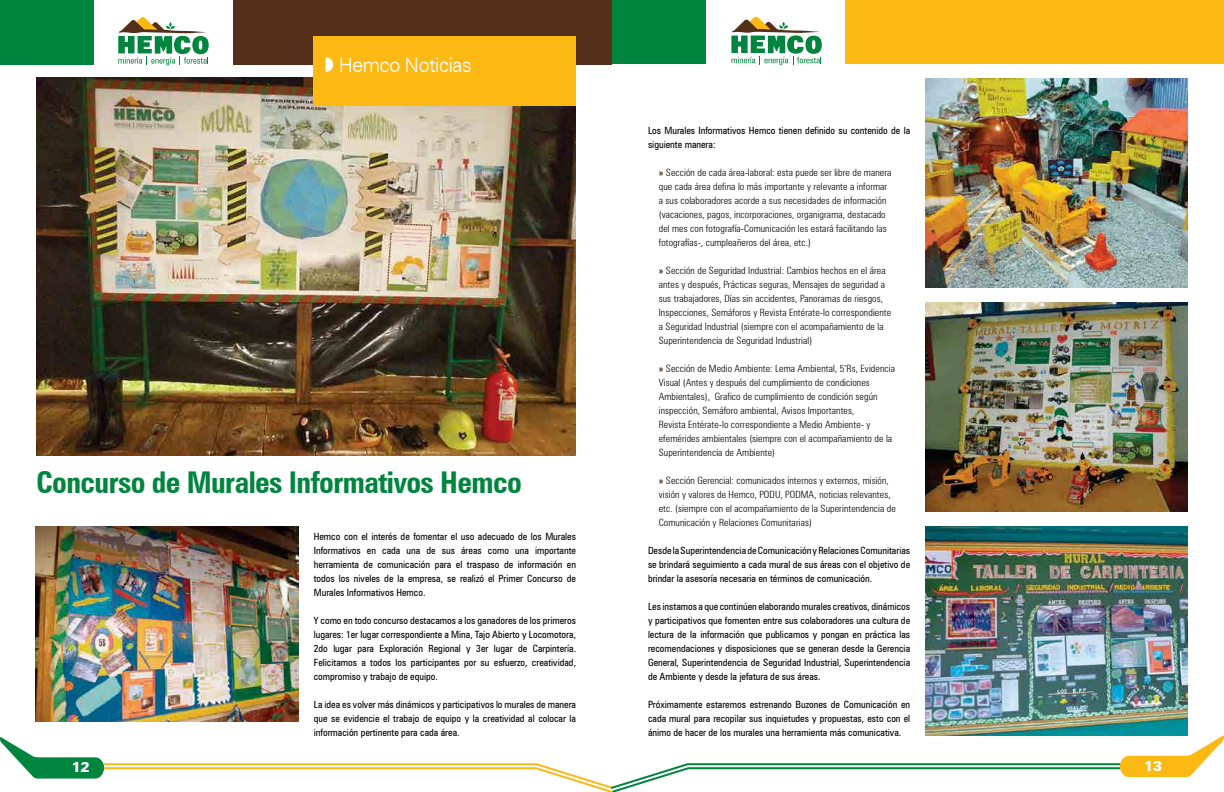
<style>
.page{position:relative;width:1224px;height:792px;background:#fff}
.page>*{position:absolute;margin:0;border:0;box-sizing:border-box;transform-origin:0 0}
.t1{font:700 condensed 30px "Zurich BT";letter-spacing:-.02em;color:#00853f}
.t2{font:300 20px "Zurich BT";letter-spacing:-.04em;color:#fff}
.t3{font:900 14px "Zurich BT";color:#fff}
.t4{font:condensed 10px/14px "Zurich BT";color:#000;text-align:justify}
.t5{font:300 condensed 10px/14px "Zurich BT";letter-spacing:.01em;color:#000}
.s1{font-family:"Monotype Sorts";font-weight:400}
.s2{font-weight:700;color:#54301a}
</style>
<div class="page">
<svg style="left:0;top:735px;width:1224px;height:57px"></svg>
<div style="left:0;top:0;width:94px;height:64px;background:#00853f"></div>
<div style="left:612px;top:0;width:94px;height:64px;background:#00853f"></div>
<div style="left:233px;top:0;width:379px;height:64px;background:#54301a"></div>
<div style="left:845px;top:0;width:379px;height:64px;background:#fdb913"></div>
<svg style="left:118px;top:17px;width:91px;height:48px"></svg>
<svg style="left:731px;top:16px;width:91px;height:49px"></svg>
<img style="left:36px;top:78px;width:540px;height:378px">
<div style="left:314px;top:36px;width:262px;height:70px;background:#fdb913"></div>
<img style="left:36px;top:526px;width:262px;height:196px">
<img style="left:926px;top:302px;width:262px;height:210px">
<img style="left:926px;top:526px;width:262px;height:210px">
<img style="left:926px;top:78px;width:262px;height:210px">
<h2 class="t2" style="left:325px;top:52px;width:148px"><span class="s1">Z</span> Hemco Noticias</h2>
<h1 class="t1" style="left:36px;top:464px;width:487px">Concurso de Murales Informativos Hemco</h1>
<p class="t4" style="left:314px;top:529px;width:264px">Hemco con el interés de fomentar el uso adecuado de los Murales Informativos en cada una de sus áreas como una importante herramienta de comunicación para el traspaso de información en todos los niveles de la empresa, se realizó el Primer Concurso de Murales Informativos Hemco.</p>
<p class="t4" style="left:314px;top:613px;width:264px">Y como en todo concurso destacamos a los ganadores de los primeros lugares: 1er lugar correspondiente a Mina, Tajo Abierto y Locomotora, 2do lugar para Exploración Regional y 3er lugar de Carpintería.<br>Felicitamos a todos los participantes por su esfuerzo, creatividad, compromiso y trabajo de equipo.</p>
<p class="t4" style="left:314px;top:697px;width:264px">La idea es volver más dinámicos y participativos lo murales de manera que se evidencie el trabajo de equipo y la creatividad al colocar la información pertinente para cada área.</p>
<p class="t4" style="left:648px;top:123px;width:264px">Los Murales Informativos Hemco tienen definido su contenido de la siguiente manera:</p>
<p class="t5" style="left:659px;top:165px;width:234px"><span class="s2">»</span> Sección de cada área-laboral: esta puede ser libre de manera que cada área defina lo más importante y relevante a informar a sus colaboradores acorde a sus necesidades de información (vacaciones, pagos, incorporaciones, organigrama, destacado del mes con fotografía-Comunicación les estará facilitando las fotografías-, cumpleañeros del área, etc.)</p>
<p class="t5" style="left:659px;top:263px;width:234px"><span class="s2">»</span> Sección de Seguridad Industrial: Cambios hechos en el área antes y después, Prácticas seguras, Mensajes de seguridad a sus trabajadores, Días sin accidentes, Panoramas de riesgos, Inspecciones, Semáforos y Revista Entérate-lo correspondiente a Seguridad Industrial (siempre con el acompañamiento de la Superintendencia de Seguridad Industrial)</p>
<p class="t5" style="left:659px;top:361px;width:238px"><span class="s2">»</span> Sección de Medio Ambiente: Lema Ambiental, 5’Rs, Evidencia Visual (Antes y después del cumplimiento de condiciones Ambientales), Grafico de cumplimiento de condición según inspección, Semáforo ambiental, Avisos Importantes,<br>Revista Entérate-lo correspondiente a Medio Ambiente- y efemérides ambientales (siempre con el acompañamiento de la Superintendencia de Ambiente)</p>
<p class="t5" style="left:659px;top:473px;width:239px"><span class="s2">»</span> Sección Gerencial: comunicados internos y externos, misión, visión y valores de Hemco, PODU, PODMA, noticias relevantes, etc. (siempre con el acompañamiento de la Superintendencia de Comunicación y Relaciones Comunitarias)</p>
<p class="t4" style="left:648px;top:543px;width:264px">Desde la Superintendencia de Comunicación y Relaciones Comunitarias se brindará seguimiento a cada mural de sus áreas con el objetivo de brindar la asesoría necesaria en términos de comunicación.</p>
<p class="t4" style="left:648px;top:599px;width:264px">Les instamos a que continúen elaborando murales creativos, dinámicos y participativos que fomenten entre sus colaboradores una cultura de lectura de la información que publicamos y pongan en práctica las recomendaciones y disposiciones que se generan desde la Gerencia General, Superintendencia de Seguridad Industrial, Superintendencia de Ambiente y desde la jefatura de sus áreas.</p>
<p class="t4" style="left:648px;top:697px;width:264px">Próximamente estaremos estrenando Buzones de Comunicación en cada mural para recopilar sus inquietudes y propuestas, esto con el ánimo de hacer de los murales una herramienta más comunicativa.</p>
<h3 class="t3" style="left:71px;top:759px;width:20px">12</h3>
<h3 class="t3" style="left:1144px;top:757px;width:20px">13</h3>
</div>
